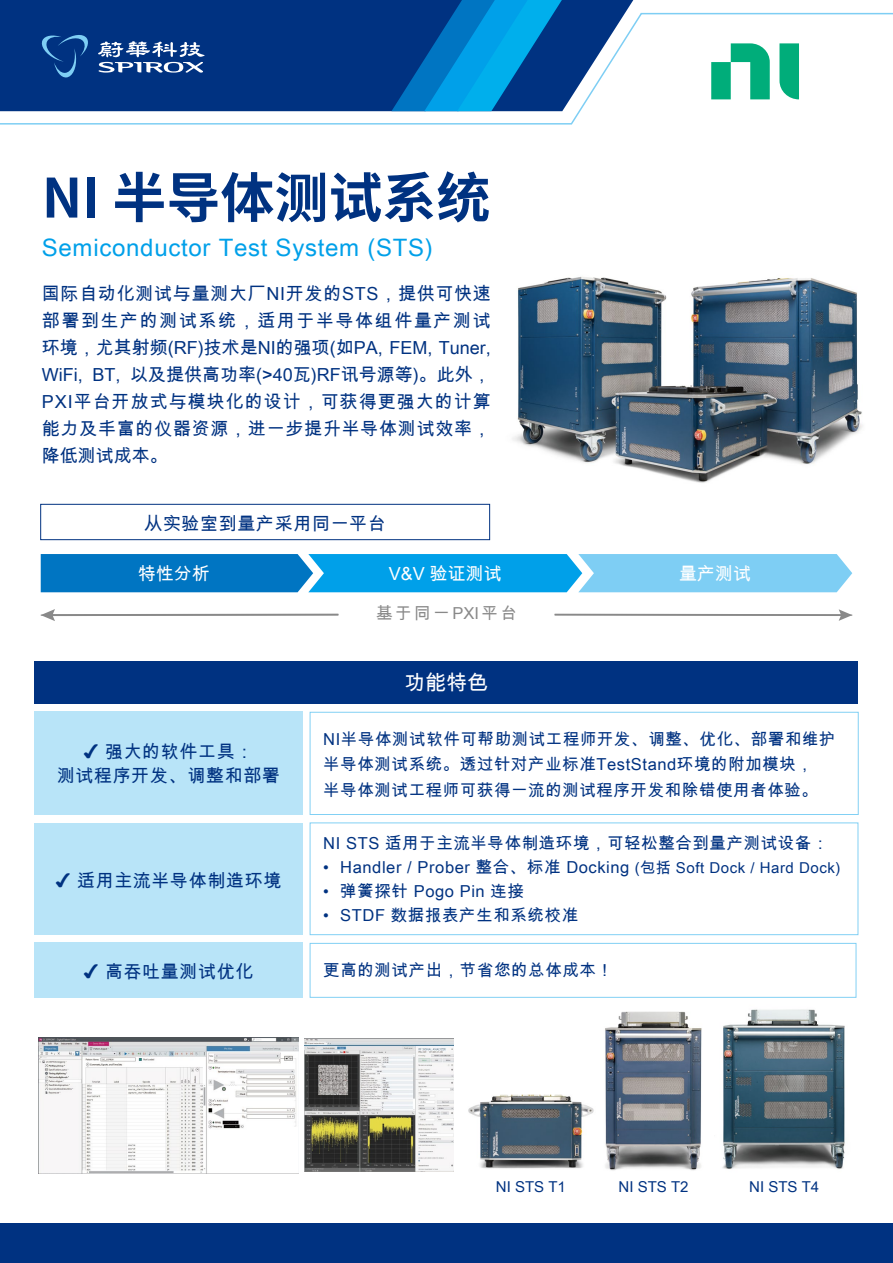
<style>
.page{position:relative;width:893px;height:1263px;background:#fff}
.page>*{position:absolute;margin:0;border:0;box-sizing:border-box;transform-origin:0 0}
.t1{font:700 54px "Source Han Sans CN";color:#003281}
.t2{font:24px "Arial Unicode MS";letter-spacing:.03em;color:#00a0e9}
.t3{font:21px "Arial Unicode MS";color:#fff}
.t4{font:18px/27px "Arial Unicode MS";letter-spacing:.035em;color:#003281;text-align:justify}
.t5{font:18px "Arial Unicode MS";color:#fff}
.t6{font:16.5px/25.5px "Arial Unicode MS";letter-spacing:.035em;color:#003281}
.t7{font:16.5px "Arial Unicode MS";letter-spacing:.155em;color:#898989}
.t8{font:15px "Arial Unicode MS";color:#003281}
.s1{font-size:15px}
</style>
<div class="page">
<img style="left:512px;top:276px;width:351px;height:207px">
<img style="left:468px;top:1094px;width:126px;height:75px">
<img style="left:605px;top:1011px;width:97px;height:160px">
<img style="left:722px;top:1009px;width:123px;height:160px">
<img style="left:38px;top:1037px;width:260px;height:136px">
<img style="left:305px;top:1038px;width:148px;height:134px">
<div style="left:0;top:0;width:633px;height:12px;background:#003281"></div>
<svg style="left:391px;top:0;width:184px;height:12px;background:#0068b3"></svg>
<svg style="left:0;top:12px;width:643px;height:113px"></svg>
<hr style="left:641px;top:13px;width:252px;height:1px;background:#7ecef4">
<svg style="left:711px;top:43px;width:88px;height:56px"></svg>
<div style="left:40px;top:504px;width:450px;height:36px;border:1px solid #003281"></div>
<svg style="left:41px;top:554px;width:811px;height:38px;background:#31a4e0"></svg>
<svg style="left:555px;top:609px;width:297px;height:12px"></svg>
<svg style="left:41px;top:609px;width:297px;height:12px"></svg>
<div style="left:35px;top:661px;width:823px;height:42px;background:#003281"></div>
<div style="left:35px;top:712px;width:268px;height:103px;background:#b8e4f8"></div>
<div style="left:35px;top:942px;width:268px;height:56px;background:#b8e4f8"></div>
<div style="left:35px;top:823px;width:268px;height:112px;background:#b8e4f8"></div>
<div style="left:0;top:1223px;width:893px;height:40px;background:#003281"></div>
<h1 class="t1" style="left:42px;top:167px;width:450px">NI 半导体测试系统</h1>
<h2 class="t2" style="left:42px;top:230px;width:393px">Semiconductor Test System (STS)</h2>
<p class="t4" style="left:42px;top:279px;width:451px">国际自动化测试与量测大厂NI开发的STS，提供可快速部署到生产的测试系统，适用于半导体组件量产测试环境，尤其射频(RF)技术是NI的强项(如PA, FEM, Tuner, WiFi, BT, 以及提供高功率(&gt;40瓦)RF讯号源等)。此外，PXI平台开放式与模块化的设计，可获得更强大的计算能力及丰富的仪器资源，进一步提升半导体测试效率，降低测试成本。</p>
<p class="t4" style="left:144px;top:510px;width:243px">从实验室到量产采用同一平台</p>
<p class="t5" style="left:138px;top:561px;width:74px">特性分析</p>
<p class="t5" style="left:389px;top:561px;width:115px">V&amp;V 验证测试</p>
<p class="t5" style="left:679px;top:561px;width:73px">量产测试</p>
<p class="t7" style="left:376px;top:602px;width:142px">基于同一PXI平台</p>
<p class="t4" style="left:57px;top:739px;width:224px;line-height:24px;text-align:center">✔ 强大的软件工具：<br>测试程序开发、调整和部署</p>
<p class="t4" style="left:56px;top:866px;width:227px">✔ 适用主流半导体制造环境</p>
<p class="t4" style="left:84px;top:958px;width:171px">✔ 高吞吐量测试优化</p>
<p class="t3" style="left:404px;top:668px;width:85px">功能特色</p>
<p class="t6" style="left:323px;top:726px;width:514px">NI半导体测试软件可帮助测试工程师开发、调整、优化、部署和维护半导体测试系统。透过针对产业标准TestStand环境的附加模块，<br>半导体测试工程师可获得一流的测试程序开发和除错使用者体验。</p>
<p class="t6" style="left:323px;top:830px;width:507px">NI STS 适用于主流半导体制造环境，可轻松整合到量产测试设备：</p>
<p class="t6" style="left:323px;top:854px;width:519px">• Handler / Prober 整合、标准 Docking <span class="s1">(包括 Soft Dock / Hard Dock)</span></p>
<p class="t6" style="left:323px;top:878px;width:202px">• 弹簧探针 Pogo Pin 连接</p>
<p class="t6" style="left:323px;top:902px;width:256px">• STDF 数据报表产生和系统校准</p>
<p class="t6" style="left:323px;top:957px;width:291px">更高的测试产出，节省您的总体成本！</p>
<p class="t8" style="left:496px;top:1175px;width:72px">NI STS T1</p>
<p class="t8" style="left:619px;top:1175px;width:72px">NI STS T2</p>
<p class="t8" style="left:749px;top:1175px;width:72px">NI STS T4</p>
</div>
